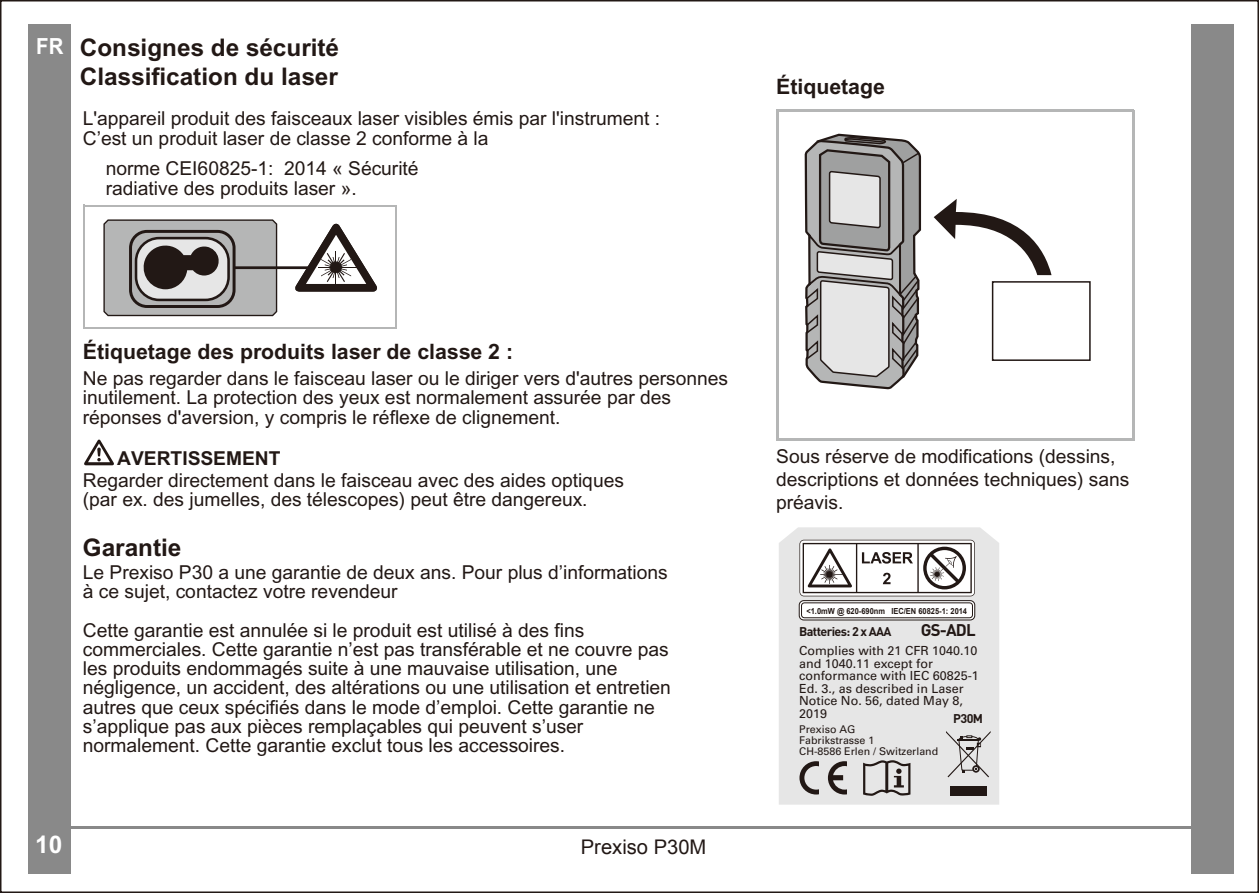
<style>
.page{position:relative;width:1259px;height:893px;background:#fff}
.page>*{position:absolute;margin:0;border:0;box-sizing:border-box;transform-origin:0 0}
.t1{font:700 24.3px/29.1px "Arial";color:#221815}
.t2{font:700 24.3px "Arial";color:#fff}
.t3{font:700 22.2px "Arial";color:#fff;scale:.91 1}
.t4{font:700 21.3px "Arial";color:#221815}
.t5{font:20.1px "Arial";color:#221815}
.t6{font:19.2px/19.2px "Arial";color:#221815}
.t7{font:700 19.2px "Arial";color:#221815}
.t8{font:700 16.8px "DIN";color:#221815}
.t9{font:12.6px/12.6px "Univers LT Std";color:#221815}
.t10{font:700 12.6px "DIN";letter-spacing:-.05em;color:#221815}
.t11{font:10.5px/10.5px "Univers LT Std";color:#221815}
.t12{font:700 8.4px "Arial";color:#221815;scale:.9 1}
</style>
<div class="page">
<hr style="left:40px;top:827px;width:1193px;height:2px;background:#898989">
<div style="left:1191px;top:24px;width:42px;height:850px;background:#898989"></div>
<div style="left:28px;top:24px;width:43px;height:850px;background:#898989"></div>
<svg style="left:84px;top:440px;width:30px;height:25px"></svg>
<hr style="left:777px;top:109px;width:357px;height:2px;background:#b5b6b6">
<hr style="left:776px;top:438px;width:357px;height:2px;background:#b5b6b6">
<svg style="left:803px;top:389px;width:103px;height:504px"></svg>
<svg style="left:804px;top:133px;width:118px;height:256px;background:#adacab"></svg>
<hr style="left:1132px;top:110px;width:2px;height:330px;background:#b5b6b6">
<hr style="left:776px;top:109px;width:2px;height:330px;background:#b5b6b6">
<svg style="left:933px;top:199px;width:118px;height:76px"></svg>
<div style="left:992px;top:281px;width:98px;height:80px;background:#fff;border:2px solid #221815"></div>
<hr style="left:84px;top:205px;width:313px;height:2px;background:#b5b6b6">
<hr style="left:395px;top:206px;width:2px;height:123px;background:#b5b6b6">
<hr style="left:83px;top:327px;width:313px;height:2px;background:#b5b6b6">
<hr style="left:83px;top:205px;width:2px;height:123px;background:#b5b6b6">
<hr style="left:205px;top:266px;width:105px;height:3px;background:#221815">
<svg style="left:285px;top:223px;width:92px;height:69px"></svg>
<svg style="left:103px;top:219px;width:175px;height:98px;background:#959392"></svg>
<div style="left:779px;top:527px;width:220px;height:278px;background:#e6e6e6"></div>
<svg style="left:863px;top:760px;width:47px;height:36px;background:#aca9a8"></svg>
<svg style="left:799px;top:761px;width:19px;height:33px"></svg>
<svg style="left:828px;top:761px;width:18px;height:33px"></svg>
<div style="left:950px;top:786px;width:37px;height:9px;background:#221815"></div>
<svg style="left:946px;top:731px;width:44px;height:46px;background:#c3c2c1"></svg>
<svg style="left:799px;top:540px;width:176px;height:56px"></svg>
<div style="left:799px;top:600px;width:176px;height:20px;background:#fff;border:1px solid #221815;border-radius:5px"></div>
<div style="left:801px;top:602px;width:172px;height:16px;border:1px solid #221815;border-radius:3px"></div>
<p class="t3" style="left:36px;top:33px;width:31px">FR</p>
<p class="t1" style="left:80px;top:33px;width:261px">Consignes de sécurité<br>Classification du laser</p>
<p class="t6" style="left:83px;top:109px;width:579px">L'appareil produit des faisceaux laser visibles émis par l'instrument :<br>C’est un produit laser de classe 2 conforme à la</p>
<p class="t6" style="left:106px;top:159px;width:314px">norme CEI60825-1: 2014 « Sécurité radiative des produits laser ».</p>
<p class="t4" style="left:776px;top:74px;width:110px">Étiquetage</p>
<p class="t4" style="left:83px;top:339px;width:432px">Étiquetage des produits laser de classe 2 :</p>
<p class="t6" style="left:83px;top:369px;width:647px">Ne pas regarder dans le faisceau laser ou le diriger vers d'autres personnes inutilement. La protection des yeux est normalement assurée par des réponses d'aversion, y compris le réflexe de clignement.</p>
<p class="t7" style="left:117px;top:447px;width:165px">AVERTISSEMENT</p>
<p class="t6" style="left:83px;top:470px;width:542px">Regarder directement dans le faisceau avec des aides optiques (par ex. des jumelles, des télescopes) peut être dangereux.</p>
<p class="t1" style="left:83px;top:533px;width:100px">Garantie</p>
<p class="t6" style="left:83px;top:563px;width:586px">Le Prexiso P30 a une garantie de deux ans. Pour plus d’informations à ce sujet, contactez votre revendeur</p>
<p class="t6" style="left:83px;top:621px;width:589px">Cette garantie est annulée si le produit est utilisé à des fins commerciales. Cette garantie n’est pas transférable et ne couvre pas les produits endommagés suite à une mauvaise utilisation, une négligence, un accident, des altérations ou une utilisation et entretien autres que ceux spécifiés dans le mode d’emploi. Cette garantie ne s’applique pas aux pièces remplaçables qui peuvent s’user normalement. Cette garantie exclut tous les accessoires.</p>
<p class="t2" style="left:35px;top:830px;width:29px">10</p>
<p class="t5" style="left:581px;top:834px;width:127px">Prexiso P30M</p>
<p class="t6" style="left:776px;top:445px;width:355px;line-height:23.1px">Sous réserve de modifications (dessins, descriptions et données techniques) sans préavis.</p>
<p class="t12" style="left:806px;top:605px;width:180px">&lt;1.0mW @ 620-690nm IEC/EN 60825-1: 2014</p>
<p class="t10" style="left:799px;top:623px;width:94px">Batteries: 2 x AAA</p>
<p class="t8" style="left:920px;top:619px;width:56px">GS-ADL</p>
<p class="t9" style="left:799px;top:644px;width:181px">Complies with 21 CFR 1040.10 and 1040.11 except for conformance with IEC 60825-1<br>Ed. 3., as described in Laser<br>Notice No. 56, dated May 8,<br>2019</p>
<p class="t10" style="left:953px;top:710px;width:31px">P30M</p>
<p class="t11" style="left:799px;top:724px;width:141px">Prexiso AG<br>Fabrikstrasse 1<br>CH-8586 Erlen / Switzerland</p>
</div>
